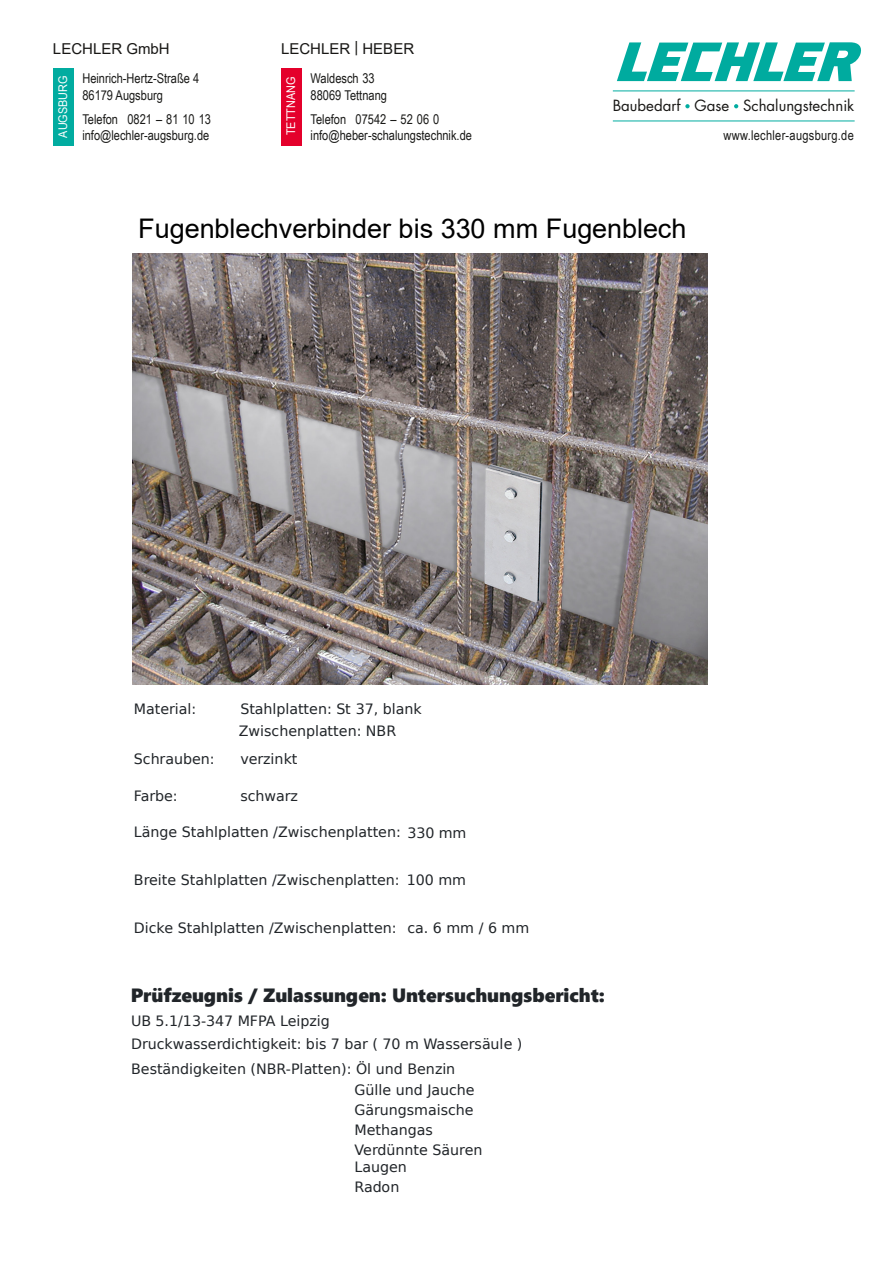
<style>
.page{position:relative;width:893px;height:1264px;background:#fff}
.page>*{position:absolute;margin:0;border:0;box-sizing:border-box;transform-origin:0 0}
.t1{font:27px "Arial";color:#000}
.t2{font:19.2px "Segoe UI Black";letter-spacing:-.005em;color:#212529}
.t3{font:15px "Futura";color:#181715}
.t4{font:15px "Arial";color:#181715}
.t5{font:14.25px/20.1px "DejaVu Sans";letter-spacing:-.005em;color:#212529}
.t6{font:13.5px/16.5px "Arial Narrow";color:#1a1a18}
.t7{font:13.5px "Arial Narrow";letter-spacing:.02em;color:#1a1a18}
.t8{font:12px "Arial Narrow";color:#fff;scale:1.1 1}
</style>
<div class="page">
<img style="left:133px;top:254px;width:574px;height:431px">
<div style="left:281px;top:68px;width:20px;height:77px;background:#e4002b"></div>
<div style="left:53px;top:68px;width:20px;height:77px;background:#01aca0"></div>
<svg style="left:617px;top:42px;width:244px;height:39px"></svg>
<hr style="left:613px;top:120px;width:241px;height:1px;background:#01aca0">
<hr style="left:613px;top:90px;width:241px;height:1px;background:#01aca0">
<svg style="left:685px;top:104px;width:4px;height:4px"></svg>
<svg style="left:734px;top:104px;width:4px;height:4px"></svg>
<p class="t4" style="left:53px;top:43px;width:118px">LECHLER GmbH</p>
<p class="t4" style="left:281px;top:43px;width:135px">LECHLER | HEBER</p>
<p class="t6" style="left:82px;top:71px;width:118px">Heinrich-Hertz-Straße 4<br>86179 Augsburg</p>
<p class="t6" style="left:82px;top:112px;width:130px">Telefon 0821 – 81 10 13 info@lechler-augsburg.de</p>
<p class="t6" style="left:311px;top:71px;width:78px">Waldesch 33<br>88069 Tettnang</p>
<p class="t6" style="left:311px;top:112px;width:163px">Telefon 07542 – 52 06 0 info@heber-schalungstechnik.de</p>
<p class="t8" style="left:58px;top:138px;width:58px;rotate:-90deg">AUGSBURG</p>
<p class="t8" style="left:286px;top:135px;width:55px;rotate:-90deg">TETTNANG</p>
<p class="t3" style="left:613px;top:95px;width:243px">Baubedarf Gase Schalungstechnik</p>
<p class="t7" style="left:723px;top:130px;width:132px">www.lechler-augsburg.de</p>
<h1 class="t1" style="left:138px;top:219px;width:550px">Fugenblechverbinder bis 330 mm Fugenblech</h1>
<p class="t5" style="left:134px;top:700px;width:64px">Material:</p>
<p class="t5" style="left:239px;top:699px;width:184px;line-height:21.8px">Stahlplatten: St 37, blank<br>Zwischenplatten: NBR</p>
<p class="t5" style="left:134px;top:750px;width:82px">Schrauben:</p>
<p class="t5" style="left:240px;top:750px;width:59px">verzinkt</p>
<p class="t5" style="left:134px;top:786px;width:45px">Farbe:</p>
<p class="t5" style="left:240px;top:786px;width:59px">schwarz</p>
<p class="t5" style="left:134px;top:823px;width:334px">Länge Stahlplatten /Zwischenplatten: 330 mm</p>
<p class="t5" style="left:134px;top:871px;width:334px">Breite Stahlplatten /Zwischenplatten: 100 mm</p>
<p class="t5" style="left:134px;top:919px;width:397px">Dicke Stahlplatten /Zwischenplatten: ca. 6 mm / 6 mm</p>
<h2 class="t2" style="left:131px;top:987px;width:476px">Prüfzeugnis / Zulassungen: Untersuchungsbericht:</h2>
<p class="t5" style="left:131px;top:1009px;width:393px;line-height:24.3px">UB 5.1/13-347 MFPA Leipzig<br>Druckwasserdichtigkeit: bis 7 bar ( 70 m Wassersäule )<br>Beständigkeiten (NBR-Platten): Öl und Benzin</p>
<p class="t5" style="left:354px;top:1080px;width:129px">Gülle und Jauche<br>Gärungsmaische<br>Methangas<br>Verdünnte Säuren</p>
<p class="t5" style="left:354px;top:1157px;width:54px">Laugen<br>Radon</p>
</div>
